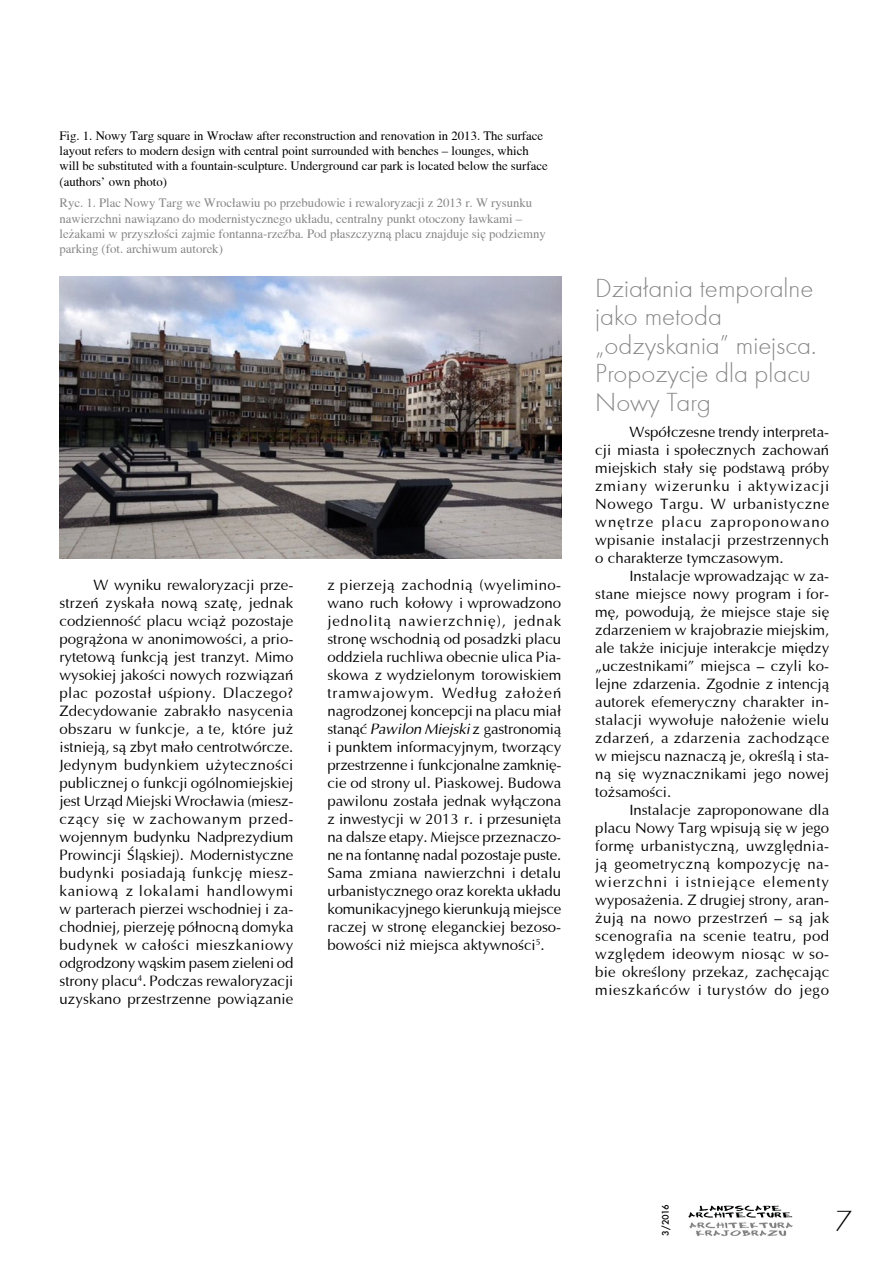
<style>
.page{position:relative;width:893px;height:1263px;background:#fff}
.page>*{position:absolute;margin:0;border:0;box-sizing:border-box;transform-origin:0 0}
.t1{font:30px "Futura TEE Ligh";color:#000}
.t2{font:27px/28.5px "Futura TEE Ligh";color:#878787}
.t3{font:15px/18px "Ottawa";letter-spacing:.005em;color:#000;text-align:justify}
.t4{font:12.75px/15.3px "Toronto";color:#000}
.t5{font:12.75px/15.3px "Toronto";color:#878787}
.t6{font:500 10.05px "Futura TEE";color:#000}
.s1{font-style:italic}
</style>
<div class="page">
<img style="left:689px;top:1222px;width:103px;height:14px">
<svg style="left:688px;top:1205px;width:104px;height:13px"></svg>
<img style="left:60px;top:276px;width:501px;height:282px">
<p class="t4" style="left:60px;top:128px;width:490px">Fig. 1. Nowy Targ square in Wrocław after reconstruction and renovation in 2013. The surface layout refers to modern design with central point surrounded with benches – lounges, which will be substituted with a fountain-sculpture. Underground car park is located below the surface (authors’ own photo)</p>
<p class="t5" style="left:60px;top:195px;width:488px">Ryc. 1. Plac Nowy Targ we Wrocławiu po przebudowie i rewaloryzacji z 2013 r. W rysunku nawierzchni nawiązano do modernistycznego układu, centralny punkt otoczony ławkami – leżakami w przyszłości zajmie fontanna-rzeźba. Pod płaszczyzną placu znajduje się podziemny parking (fot. archiwum autorek)</p>
<p class="t3" style="left:60px;top:576px;width:235px;text-indent:34px">W wyniku rewaloryzacji prze&shy;strzeń zyskała nową szatę, jednak codzienność placu wciąż pozostaje pogrążona w anonimowości, a prio&shy;rytetową funkcją jest tranzyt. Mimo wysokiej jakości nowych rozwiązań plac pozostał uśpiony. Dlaczego?<br>Zdecydowanie zabrakło nasycenia obszaru w funkcje, a te, które już istnieją, są zbyt mało centrotwórcze.<br>Jedynym budynkiem użyteczności publicznej o funkcji ogólnomiejskiej jest U rząd Miejski Wrocławia (miesz&shy;czący się w zachowanym przed&shy;wojennym budynku Nadprezydium Prowincji Śląskiej). Modernistyczne budynki posiadają funkcję miesz&shy;kaniową z lokalami handlowymi w parterach pierzei wschodniej i za&shy;chodniej, pierzeję północną domyka budynek w całości mieszkaniowy odgrodzony wąskim pasem zieleni od strony placu<sup>4</sup>. Podczas rewaloryzacji uzyskano przestrzenne powiązanie</p>
<p class="t3" style="left:327px;top:576px;width:235px">z pierzeją zachodnią (wyelimino&shy;wano ruch kołowy i wprowadzono jednolitą nawierzchnię), jednak stronę wschodnią od posadzki placu oddziela ruchliwa obecnie ulica Pia&shy;skowa z wydzielonym torowiskiem tramwajowym. Według założeń nagrodzonej koncepcji na placu miał stanąć <span class="s1">Pawilon Miejski</span> z gastronomią i punktem informacyjnym, tworzący przestrzenne i funkcjonalne zamknię&shy;cie od strony ul. Piaskowej. Budowa pawilonu została jednak wyłączona z inwestycji w 2013 r. i przesunięta na dalsze etapy. Miejsce przeznaczo&shy;ne na fontannę nadal pozostaje puste.<br>Sama zmiana nawierzchni i detalu urbanistycznego oraz korekta układu komunikacyjnego kierunkują miejsce raczej w stronę eleganckiej bezoso&shy;bowości niż miejsca aktywności<sup>5</sup>.</p>
<h2 class="t2" style="left:595px;top:274px;width:223px">Działania temporalne jako metoda „odzyskania” miejsca.<br>Propozycje dla placu<br>Nowy Targ</h2>
<p class="t3" style="left:595px;top:423px;width:235px;text-indent:34px">Współczesne trendy interpreta&shy;cji miasta i społecznych zachowań miejskich stały się podstawą próby zmiany wizerunku i aktywizacji Nowego Targu. W urbanistyczne wnętrze placu zaproponowano wpisanie instalacji przestrzennych o charakterze tymczasowym.</p>
<p class="t3" style="left:595px;top:567px;width:235px;text-indent:34px">Instalacje wprowadzając w za&shy;stane miejsce nowy program i for&shy;mę, powodują, że miejsce staje się zdarzeniem w krajobrazie miejskim, ale także inicjuje interakcje między „uczestnikami” miejsca – czyli ko&shy;lejne zdarzenia. Zgodnie z intencją autorek efemeryczny charakter in&shy;stalacji wywołuje nałożenie wielu zdarzeń, a zdarzenia zachodzące w miejscu naznaczą je, określą i sta&shy;ną się wyznacznikami jego nowej tożsamości.</p>
<p class="t3" style="left:595px;top:801px;width:236px;text-indent:34px">Instalacje zaproponowane dla placu Nowy Targ wpisują się w jego formę urbanistyczną, uwzględnia&shy;ją geometryczną kompozycję na&shy;wierzchni i istniejące elementy wyposażenia. Z drugiej strony, aran&shy;żują na nowo przestrzeń – są jak scenografia na scenie teatru, pod względem ideowym niosąc w so&shy;bie określony przekaz, zachęcając mieszkańców i turystów do jego</p>
<p class="t6" style="left:659px;top:1236px;width:33px;rotate:-90deg">3/2016</p>
<h1 class="t1" style="left:835px;top:1204px;width:18px">7</h1>
</div>
